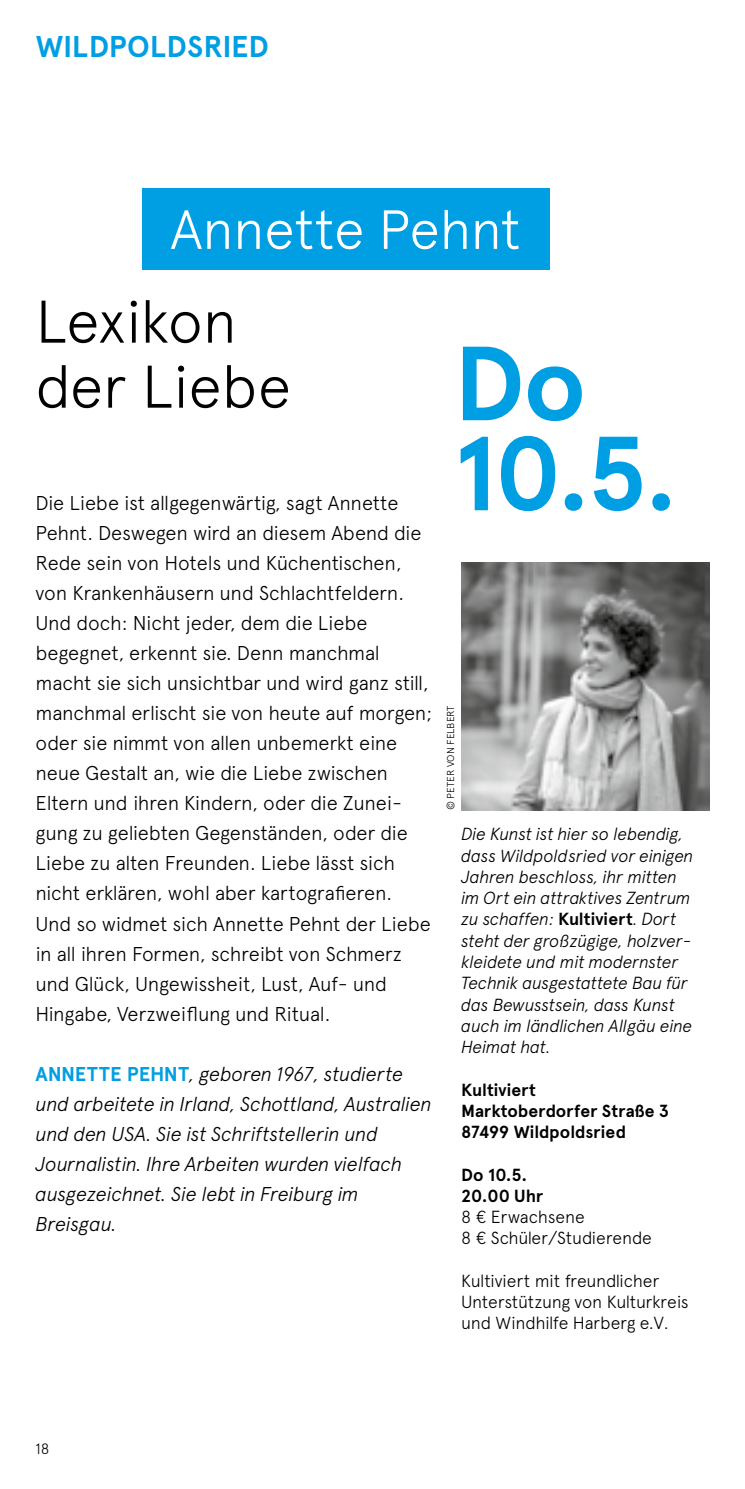
<style>
.page{position:relative;width:745px;height:1489px;background:#fff}
.page>*{position:absolute;margin:0;border:0;box-sizing:border-box;transform-origin:0 0}
.t1{font:700 105px "Apercu";color:#009ee3}
.t2{font:300 60px/65px "Apercu";letter-spacing:-.01em;color:#000}
.t3{font:300 55px "Apercu";letter-spacing:-.01em;color:#fff}
.t4{font:700 30px "Apercu";color:#009ee3}
.t5{font:300 20px/30px "Apercu";letter-spacing:-.015em;color:#000}
.t6{font:italic 300 20px/30px "Apercu";letter-spacing:-.015em;color:#000}
.t7{font:italic 300 17.5px/21.2px "Apercu";letter-spacing:-.02em;color:#000}
.t8{font:300 17.5px/21.2px "Apercu";letter-spacing:-.015em;color:#000}
.t9{font:700 17.5px/21.2px "Apercu";color:#000}
.t10{font:300 15px "Apercu";color:#000}
.t11{font:300 10px "Apercu";letter-spacing:-.01em;color:#000}
.s1{font-weight:700;font-style:normal;color:#009ee3}
.s2{font-weight:700;font-style:normal}
</style>
<div class="page">
<div style="left:142px;top:189px;width:407px;height:81px;background:#009ee3"></div>
<img style="left:461px;top:562px;width:248px;height:248px">
<h3 class="t4" style="left:36px;top:28px;width:235px">WILDPOLDSRIED</h3>
<h3 class="t3" style="left:170px;top:197px;width:352px">Annette Pehnt</h3>
<h2 class="t2" style="left:35px;top:288px;width:257px">Lexikon der Liebe</h2>
<p class="t5" style="left:35px;top:488px;width:364px">Die Liebe ist allgegenwärtig, sagt Annette</p>
<p class="t5" style="left:35px;top:518px;width:398px">Pehnt. Deswegen wird an diesem Abend die Rede sein von Hotels und Küchentischen, von Krankenhäusern und Schlachtfeldern.<br>Und doch: Nicht jeder, dem die Liebe begegnet, erkennt sie. Denn manchmal macht sie sich unsichtbar und wird ganz still, manchmal erlischt sie von heute auf morgen; oder sie nimmt von allen unbemerkt eine neue Gestalt an, wie die Liebe zwischen Eltern und ihren Kindern, oder die Zunei&shy;gung zu geliebten Gegenständen, oder die Liebe zu alten Freunden. Liebe lässt sich nicht erklären, wohl aber kartografieren.<br>Und so widmet sich Annette Pehnt der Liebe in all ihren Formen, schreibt von Schmerz und Glück, Ungewissheit, Lust, Auf- und Hingabe, Verzweiflung und Ritual.</p>
<p class="t6" style="left:35px;top:1058px;width:397px"><span class="s1">ANNETTE PEHNT</span>, geboren 1967, studierte und arbeitete in Irland, Schottland, Australien und den USA. Sie ist Schriftstellerin und Journalistin. Ihre Arbeiten wurden vielfach ausgezeichnet. Sie lebt in Freiburg im Breisgau.</p>
<h1 class="t1" style="left:453px;top:320px;width:134px">Do</h1>
<h1 class="t1" style="left:453px;top:410px;width:226px">10.5.</h1>
<p class="t11" style="left:444px;top:810px;width:106px;rotate:-90deg">© PETER VON FELBERT</p>
<p class="t7" style="left:461px;top:823px;width:234px">Die Kunst ist hier so lebendig, dass Wildpoldsried vor einigen<br>Jahren beschloss, ihr mitten im Ort ein attraktives Zentrum zu schaffen: <span class="s2">Kultiviert</span>. Dort steht der großzügige, holzver&shy;kleidete und mit modernster<br>Technik ausgestattete Bau für das Bewusstsein, dass Kunst auch im ländlichen Allgäu eine<br>Heimat hat.</p>
<p class="t9" style="left:461px;top:1078px;width:209px">Kultiviert<br>Marktoberdorfer Straße 3<br>87499 Wildpoldsried</p>
<p class="t9" style="left:461px;top:1163px;width:84px">Do 10.5.<br>20.00 Uhr</p>
<p class="t8" style="left:461px;top:1206px;width:192px">8 € Erwachsene<br>8 € Schüler/Studierende</p>
<p class="t8" style="left:461px;top:1269px;width:229px">Kultiviert mit freundlicher<br>Unterstützung von Kulturkreis und Windhilfe Harberg e.V.</p>
<p class="t10" style="left:35px;top:1439px;width:15px">18</p>
</div>
